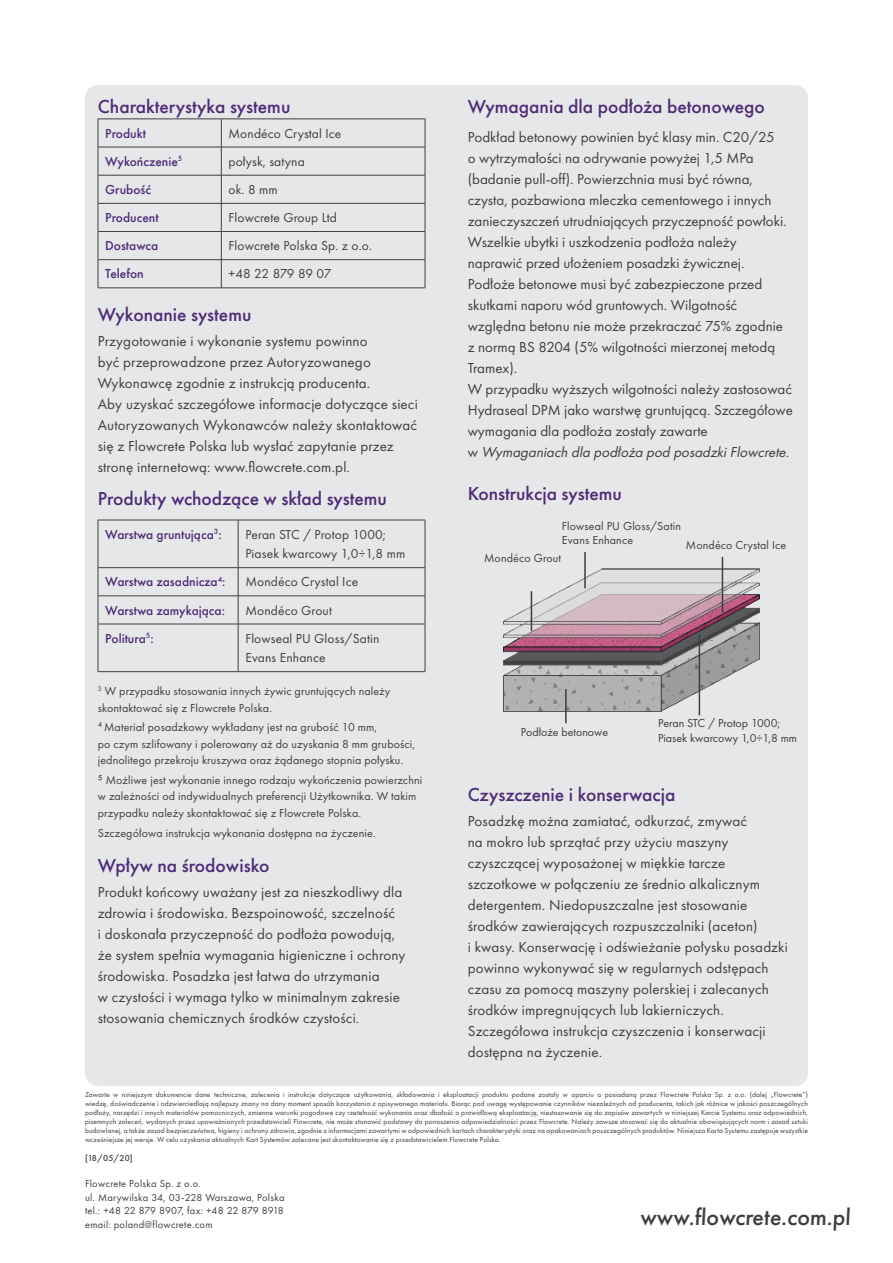
<style>
.page{position:relative;width:893px;height:1263px;background:#fff}
.page>*{position:absolute;margin:0;border:0;box-sizing:border-box;transform-origin:0 0}
.t1{font:500 24px "Futura PT";color:#3e3e3f}
.t2{font:500 19.5px "Futura PT";color:#4d2b77}
.t3{font:15px/21px "Futura PT";letter-spacing:.01em;color:#3e3e3f}
.t4{font:13.5px "Futura PT";letter-spacing:.01em;color:#3e3e3f}
.t5{font:500 13.5px "Futura PT";color:#4d2b77}
.t6{font:13.5px "Futura PT";letter-spacing:-.035em;color:#3e3e3f}
.t7{font:12px/16.5px "Futura PT";letter-spacing:.01em;color:#3e3e3f}
.t8{font:10.5px/13.5px "Futura PT";letter-spacing:.025em;color:#3e3e3f}
.t9{font:500 9px "Futura PT";color:#3e3e3f}
.t10{font:7.5px/9px "Futura PT";letter-spacing:.01em;color:#3e3e3f;text-align:justify}
.s1{font-weight:500;font-size:13.5px;color:#57585a}
.s2{font-style:italic}
.s3{font-style:inherit}
</style>
<div class="page">
<div style="left:85px;top:85px;width:723px;height:1001px;background:#e6e7e9;border-radius:13px"></div>
<hr style="left:98px;top:119px;width:123px;height:1px;background:#3e3e3f">
<hr style="left:221px;top:119px;width:204px;height:1px;background:#3e3e3f">
<hr style="left:98px;top:147px;width:123px;height:1px;background:#3e3e3f">
<hr style="left:221px;top:147px;width:204px;height:1px;background:#3e3e3f">
<hr style="left:98px;top:175px;width:123px;height:1px;background:#3e3e3f">
<hr style="left:221px;top:175px;width:204px;height:1px;background:#3e3e3f">
<hr style="left:98px;top:203px;width:123px;height:1px;background:#3e3e3f">
<hr style="left:221px;top:203px;width:204px;height:1px;background:#3e3e3f">
<hr style="left:98px;top:231px;width:123px;height:1px;background:#3e3e3f">
<hr style="left:221px;top:231px;width:204px;height:1px;background:#3e3e3f">
<hr style="left:98px;top:259px;width:123px;height:1px;background:#3e3e3f">
<svg style="left:98px;top:119px;width:1px;height:169px"></svg>
<hr style="left:221px;top:259px;width:204px;height:1px;background:#3e3e3f">
<svg style="left:221px;top:119px;width:1px;height:169px"></svg>
<svg style="left:425px;top:119px;width:1px;height:169px"></svg>
<hr style="left:98px;top:288px;width:123px;height:1px;background:#3e3e3f">
<hr style="left:221px;top:288px;width:204px;height:1px;background:#3e3e3f">
<hr style="left:98px;top:520px;width:140px;height:1px;background:#3e3e3f">
<hr style="left:98px;top:520px;width:1px;height:47px;background:#3e3e3f">
<hr style="left:238px;top:520px;width:187px;height:1px;background:#3e3e3f">
<hr style="left:238px;top:520px;width:1px;height:47px;background:#3e3e3f">
<hr style="left:425px;top:520px;width:1px;height:47px;background:#3e3e3f">
<hr style="left:98px;top:567px;width:140px;height:1px;background:#3e3e3f">
<hr style="left:238px;top:567px;width:187px;height:1px;background:#3e3e3f">
<hr style="left:98px;top:596px;width:140px;height:1px;background:#3e3e3f">
<svg style="left:98px;top:568px;width:1px;height:56px"></svg>
<hr style="left:238px;top:596px;width:187px;height:1px;background:#3e3e3f">
<svg style="left:238px;top:568px;width:1px;height:56px"></svg>
<svg style="left:425px;top:568px;width:1px;height:56px"></svg>
<hr style="left:98px;top:624px;width:140px;height:1px;background:#3e3e3f">
<hr style="left:98px;top:624px;width:1px;height:47px;background:#3e3e3f">
<hr style="left:238px;top:624px;width:187px;height:1px;background:#3e3e3f">
<hr style="left:238px;top:624px;width:1px;height:47px;background:#3e3e3f">
<hr style="left:425px;top:624px;width:1px;height:47px;background:#3e3e3f">
<hr style="left:98px;top:671px;width:140px;height:1px;background:#3e3e3f">
<hr style="left:238px;top:671px;width:187px;height:1px;background:#3e3e3f">
<img style="left:504px;top:568px;width:255px;height:143px">
<hr style="left:565px;top:689px;width:2px;height:34px;background:#3e3e3f">
<hr style="left:699px;top:635px;width:1px;height:80px;background:#3e3e3f">
<hr style="left:722px;top:557px;width:1px;height:56px;background:#3e3e3f">
<hr style="left:531px;top:591px;width:1px;height:40px;background:#3e3e3f">
<hr style="left:584px;top:552px;width:2px;height:36px;background:#3e3e3f">
<p class="t2" style="left:98px;top:94px;width:194px">Charakterystyka systemu</p>
<p class="t5" style="left:105px;top:125px;width:42px">Produkt</p>
<p class="t4" style="left:229px;top:125px;width:114px">Mondéco Crystal Ice</p>
<p class="t5" style="left:105px;top:153px;width:79px">Wykończenie<sup>5</sup></p>
<p class="t4" style="left:229px;top:153px;width:78px">połysk, satyna</p>
<p class="t5" style="left:105px;top:181px;width:47px">Grubość</p>
<p class="t4" style="left:229px;top:181px;width:51px">ok. 8 mm</p>
<p class="t5" style="left:105px;top:210px;width:55px">Producent</p>
<p class="t4" style="left:229px;top:210px;width:110px">Flowcrete Group Ltd</p>
<p class="t5" style="left:105px;top:238px;width:54px">Dostawca</p>
<p class="t4" style="left:229px;top:238px;width:145px">Flowcrete Polska Sp. z o.o.</p>
<p class="t5" style="left:105px;top:266px;width:40px">Telefon</p>
<p class="t6" style="left:229px;top:266px;width:104px">+48 22 879 89 07</p>
<p class="t2" style="left:98px;top:303px;width:155px">Wykonanie systemu</p>
<p class="t3" style="left:98px;top:331px;width:321px">Przygotowanie i wykonanie systemu powinno<br>być przeprowadzone przez Autoryzowanego Wykonawcę zgodnie z instrukcją producenta.<br>Aby uzyskać szczegółowe informacje dotyczące sieci Autoryzowanych Wykonawców należy skontaktować się z Flowcrete Polska lub wysłać zapytanie przez stronę internetową: www.flowcrete.com.pl.</p>
<p class="t2" style="left:98px;top:487px;width:291px">Produkty wchodzące w skład systemu</p>
<p class="t5" style="left:105px;top:526px;width:118px">Warstwa gruntująca<sup>3</sup>:</p>
<p class="t4" style="left:245px;top:526px;width:142px">Peran STC / Protop 1000;</p>
<p class="t4" style="left:245px;top:546px;width:161px">Piasek kwarcowy 1,0÷1,8 mm</p>
<p class="t5" style="left:105px;top:574px;width:122px">Warstwa zasadnicza<sup>4</sup>:</p>
<p class="t4" style="left:245px;top:574px;width:114px">Mondéco Crystal Ice</p>
<p class="t5" style="left:105px;top:602px;width:121px">Warstwa zamykająca:</p>
<p class="t4" style="left:245px;top:602px;width:88px">Mondéco Grout</p>
<p class="t5" style="left:105px;top:630px;width:50px">Politura<sup>5</sup>:</p>
<p class="t4" style="left:245px;top:630px;width:135px">Flowseal PU Gloss/Satin</p>
<p class="t4" style="left:245px;top:650px;width:82px">Evans Enhance</p>
<p class="t7" style="left:98px;top:683px;width:294px"><sup>3</sup> W przypadku stosowania innych żywic gruntujących należy skontaktować się z Flowcrete Polska.</p>
<p class="t7" style="left:98px;top:719px;width:319px"><sup>4</sup> Materiał posadzkowy wykładany jest na grubość 10 mm,<br>po czym szlifowany i polerowany aż do uzyskania 8 mm grubości, jednolitego przekroju kruszywa oraz żądanego stopnia połysku.</p>
<p class="t7" style="left:98px;top:771px;width:326px"><span class="s1">⁵</span> Możliwe jest wykonanie innego rodzaju wykończenia powierzchni w zależności od indywidualnych preferencji Użytkownika. W takim przypadku należy skontaktować się z Flowcrete Polska.</p>
<p class="t7" style="left:98px;top:825px;width:280px">Szczegółowa instrukcja wykonania dostępna na życzenie.</p>
<p class="t2" style="left:98px;top:853px;width:173px">Wpływ na środowisko</p>
<p class="t3" style="left:98px;top:881px;width:309px">Produkt końcowy uważany jest za nieszkodliwy dla zdrowia i środowiska. Bezspoinowość, szczelność<br>i doskonała przyczepność do podłoża powodują, że system spełnia wymagania higieniczne i ochrony środowiska. Posadzka jest łatwa do utrzymania<br>w czystości i wymaga tylko w minimalnym zakresie stosowania chemicznych środków czystości.</p>
<p class="t2" style="left:468px;top:94px;width:299px">Wymagania dla podłoża betonowego</p>
<p class="t3" style="left:468px;top:127px;width:320px">Podkład betonowy powinien być klasy min. C20/25<br>o wytrzymałości na odrywanie powyżej 1,5 MPa (badanie pull-off). Powierzchnia musi być równa, czysta, pozbawiona mleczka cementowego i innych zanieczyszczeń utrudniających przyczepność powłoki.<br>Wszelkie ubytki i uszkodzenia podłoża należy naprawić przed ułożeniem posadzki żywicznej.<br>Podłoże betonowe musi być zabezpieczone przed skutkami naporu wód gruntowych. Wilgotność względna betonu nie może przekraczać 75% zgodnie z normą BS 8204 (5% wilgotności mierzonej metodą Tramex).</p>
<p class="t3" style="left:468px;top:379px;width:327px">W przypadku wyższych wilgotności należy zastosować Hydraseal DPM jako warstwę gruntującą. Szczegółowe wymagania dla podłoża zostały zawarte<br>w <span class="s2">Wymaganiach dla podłoża pod posadzkiFlowcrete.</span></p>
<p class="t2" style="left:468px;top:481px;width:156px">Konstrukcja systemu</p>
<p class="t7" style="left:562px;top:518px;width:121px">Flowseal PU Gloss/Satin</p>
<p class="t7" style="left:562px;top:532px;width:73px">Evans Enhance</p>
<p class="t7" style="left:686px;top:537px;width:102px">Mondéco Crystal Ice</p>
<p class="t7" style="left:484px;top:549px;width:78px">Mondéco Grout</p>
<p class="t7" style="left:521px;top:724px;width:89px">Podłoże betonowe</p>
<p class="t7" style="left:658px;top:715px;width:124px">Peran STC / Protop 1000;</p>
<p class="t7" style="left:658px;top:729px;width:141px">Piasek kwarcowy 1,0÷1,8 mm</p>
<p class="t2" style="left:468px;top:782px;width:209px">Czyszczenie i konserwacja</p>
<p class="t3" style="left:468px;top:810px;width:322px">Posadzkę można zamiatać, odkurzać, zmywać<br>na mokro lub sprzątać przy użyciu maszyny czyszczącej wyposażonej w miękkie tarcze szczotkowe w połączeniu ze średnio alkalicznym detergentem. Niedopuszczalne jest stosowanie środków zawierających rozpuszczalniki (aceton)<br>i kwasy. Konserwację i odświeżanie połysku posadzki powinno wykonywać się w regularnych odstępach czasu za pomocą maszyny polerskiej i zalecanych środków impregnujących lub lakierniczych.<br>Szczegółowa instrukcja czyszczenia i konserwacji dostępna na życzenie.</p>
<p class="t10" style="left:85px;top:1090px;width:724px">Zawarte w niniejszym dokumencie dane techniczne, zalecenia i instrukcje dotyczące użytkowania, składowania i eksploatacji produktu podane zostały w oparciu o posiadaną przez Flowcrete Polska Sp. z o.o. (dalej „Flowcrete”) wiedzę, doświadczenie i odzwierciedlają najlepszy znany na dany moment sposób korzystania z opisywanego materiału. Biorąc pod uwagę występowanie czynników niezależnych od producenta, takich jak różnice w jakości poszczególnych podłoży, narzędzi i innych materiałów pomocniczych, zmienne warunki pogodowe czy rzetelność wykonania oraz dbałość o prawidłową eksploatację, niestosowanie się do zapisów zawartych w niniejszej Karcie Systemu oraz odpowiednich, pisemnych zaleceń<span class="s3">,</span> wydanych przez upoważnionych przedstawicieli Flowcrete, nie może stanowić podstawy do ponoszenia odpowiedzialności przez Flowcrete. Należy zawsze stosować się do aktualnie obowiązujących norm i zasad sztuki budowlanej, a także zasad bezpieczeństwa, higieny i ochrony zdrowia, zgodnie z informacjami zawartymi w odpowiednich kartach charakterystyki oraz na opakowaniach poszczególnych produktów. Niniejsza Karta Systemu zastępuje wszystkie wcześniejsze jej wersje. W celu uzyskania aktualnych Kart Systemów zalecane jest skontaktowanie się z przedstawicielem Flowcrete Polska.</p>
<p class="t8" style="left:85px;top:1177px;width:201px">Flowcrete Polska Sp. z o.o.<br>ul. Marywilska 34, 03-228 Warszawa, Polska tel.: +48 22 879 8907, fax: +48 22 879 8918 email: poland@flowcrete.com</p>
<p class="t9" style="left:85px;top:1153px;width:49px">[18/05/20]</p>
<h1 class="t1" style="left:640px;top:1202px;width:213px">www.flowcrete.com.pl</h1>
</div>
